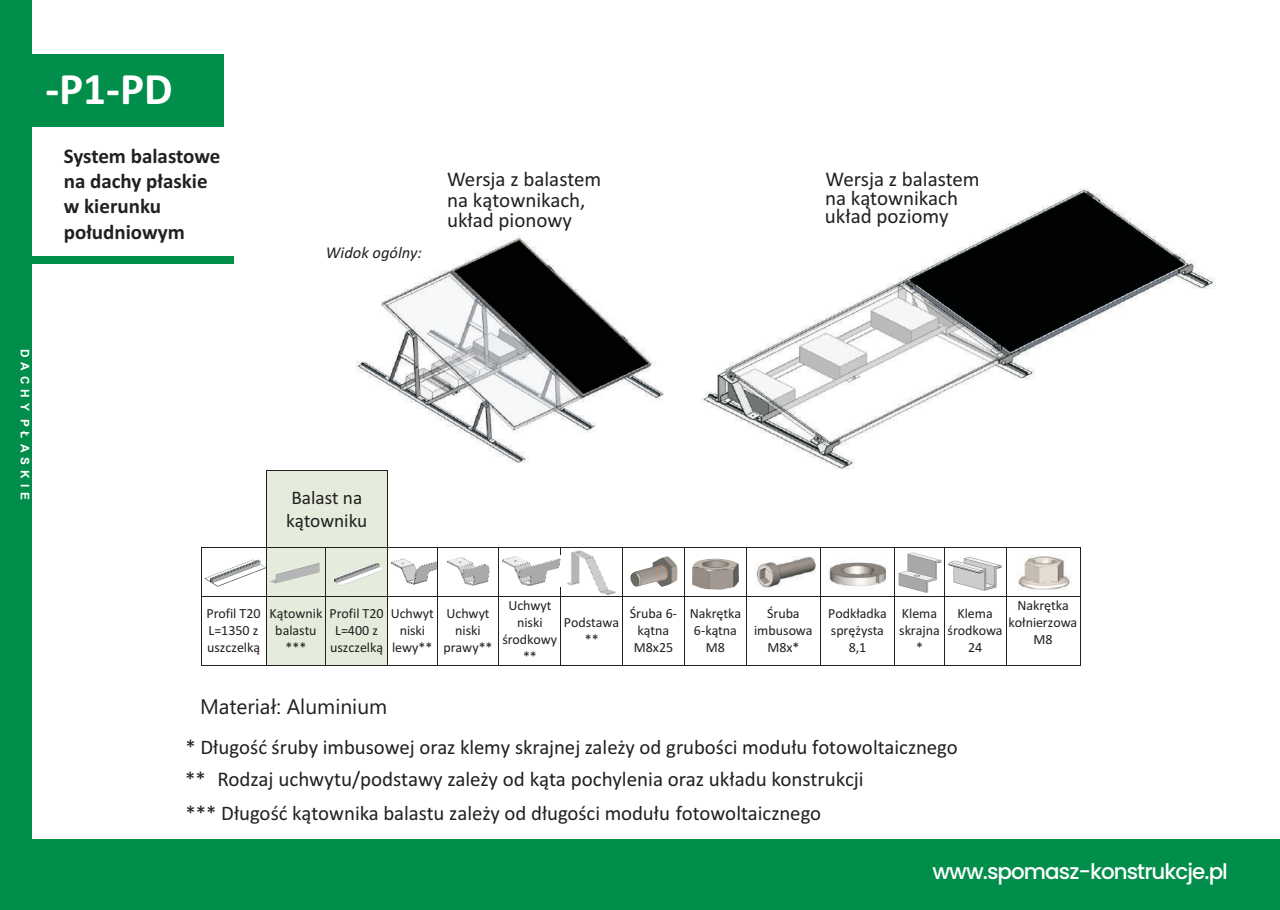
<style>
.page{position:relative;width:1280px;height:910px;background:#fff}
.page>*{position:absolute;margin:0;border:0;box-sizing:border-box;transform-origin:0 0}
.t1{font:700 45.15px "Calibri";color:#fff}
.t2{font:500 21.45px "Poppins";letter-spacing:-.045em;color:#fff}
.t3{font:21px/18.3px "Calibri";color:#231f20}
.t4{font:700 21px/25.3px "Calibri";color:#231f20}
.t5{font:21px "Segoe UI";color:#231f20}
.t6{font:20.85px "Calibri";color:#231f20}
.t7{font:19.2px/23.4px "Calibri";color:#231f20}
.t8{font:italic 16.5px "Calibri";color:#231f20}
.t9{font:14.1px/17px "Calibri";color:#231f20;text-align:center}
.t10{font:700 11.85px "Arial";letter-spacing:.42em;color:#fff}
.s1{font-size:20.85px}
</style>
<div class="page">
<div style="left:8px;top:54px;width:215px;height:72px;background:#008e4a"></div>
<div style="left:0;top:840px;width:1280px;height:70px;background:#008e4a"></div>
<img style="left:701px;top:188px;width:515px;height:282px">
<div style="left:267px;top:471px;width:120px;height:76px;background:#e4eddb"></div>
<hr style="left:267px;top:470px;width:120px;height:1px;background:#231f20">
<hr style="left:266px;top:471px;width:1px;height:76px;background:#231f20">
<hr style="left:387px;top:471px;width:1px;height:76px;background:#231f20">
<div style="left:267px;top:548px;width:58px;height:48px;background:#e4eddb"></div>
<div style="left:326px;top:548px;width:61px;height:48px;background:#e4eddb"></div>
<hr style="left:202px;top:547px;width:64px;height:1px;background:#231f20">
<hr style="left:267px;top:547px;width:58px;height:1px;background:#231f20">
<hr style="left:326px;top:547px;width:61px;height:1px;background:#231f20">
<hr style="left:389px;top:547px;width:48px;height:1px;background:#231f20">
<hr style="left:438px;top:547px;width:61px;height:1px;background:#231f20">
<hr style="left:499px;top:547px;width:61px;height:1px;background:#231f20">
<hr style="left:561px;top:547px;width:61px;height:1px;background:#231f20">
<hr style="left:623px;top:547px;width:61px;height:1px;background:#231f20">
<hr style="left:685px;top:547px;width:61px;height:1px;background:#231f20">
<hr style="left:747px;top:547px;width:73px;height:1px;background:#231f20">
<hr style="left:821px;top:547px;width:73px;height:1px;background:#231f20">
<hr style="left:895px;top:547px;width:49px;height:1px;background:#231f20">
<hr style="left:945px;top:547px;width:61px;height:1px;background:#231f20">
<hr style="left:1006px;top:547px;width:74px;height:1px;background:#231f20">
<hr style="left:201px;top:548px;width:1px;height:48px;background:#231f20">
<hr style="left:266px;top:548px;width:1px;height:48px;background:#231f20">
<hr style="left:325px;top:548px;width:1px;height:48px;background:#231f20">
<hr style="left:387px;top:548px;width:1px;height:48px;background:#231f20">
<hr style="left:437px;top:548px;width:1px;height:48px;background:#231f20">
<hr style="left:499px;top:548px;width:1px;height:48px;background:#231f20">
<hr style="left:560px;top:548px;width:1px;height:48px;background:#231f20">
<hr style="left:622px;top:548px;width:1px;height:48px;background:#231f20">
<hr style="left:684px;top:548px;width:1px;height:48px;background:#231f20">
<hr style="left:746px;top:548px;width:1px;height:48px;background:#231f20">
<hr style="left:820px;top:548px;width:1px;height:48px;background:#231f20">
<hr style="left:894px;top:548px;width:1px;height:48px;background:#231f20">
<hr style="left:944px;top:548px;width:1px;height:48px;background:#231f20">
<hr style="left:1006px;top:548px;width:1px;height:48px;background:#231f20">
<hr style="left:1080px;top:548px;width:1px;height:48px;background:#231f20">
<div style="left:267px;top:596px;width:58px;height:68px;background:#e4eddb"></div>
<div style="left:326px;top:596px;width:61px;height:68px;background:#e4eddb"></div>
<hr style="left:201px;top:596px;width:65px;height:1px;background:#231f20">
<hr style="left:267px;top:596px;width:58px;height:1px;background:#231f20">
<hr style="left:326px;top:596px;width:61px;height:1px;background:#231f20">
<hr style="left:388px;top:596px;width:49px;height:1px;background:#231f20">
<hr style="left:438px;top:596px;width:61px;height:1px;background:#231f20">
<hr style="left:499px;top:596px;width:61px;height:1px;background:#231f20">
<hr style="left:561px;top:596px;width:61px;height:1px;background:#231f20">
<hr style="left:623px;top:596px;width:61px;height:1px;background:#231f20">
<hr style="left:685px;top:596px;width:61px;height:1px;background:#231f20">
<hr style="left:747px;top:596px;width:73px;height:1px;background:#231f20">
<hr style="left:821px;top:596px;width:73px;height:1px;background:#231f20">
<hr style="left:895px;top:596px;width:49px;height:1px;background:#231f20">
<hr style="left:945px;top:596px;width:61px;height:1px;background:#231f20">
<hr style="left:1006px;top:596px;width:74px;height:1px;background:#231f20">
<hr style="left:201px;top:596px;width:1px;height:69px;background:#231f20">
<hr style="left:201px;top:665px;width:65px;height:1px;background:#231f20">
<hr style="left:266px;top:596px;width:1px;height:69px;background:#231f20">
<hr style="left:267px;top:665px;width:58px;height:1px;background:#231f20">
<hr style="left:325px;top:596px;width:1px;height:69px;background:#231f20">
<hr style="left:326px;top:665px;width:61px;height:1px;background:#231f20">
<hr style="left:387px;top:596px;width:1px;height:69px;background:#231f20">
<hr style="left:388px;top:665px;width:49px;height:1px;background:#231f20">
<hr style="left:437px;top:596px;width:1px;height:69px;background:#231f20">
<hr style="left:438px;top:665px;width:61px;height:1px;background:#231f20">
<hr style="left:499px;top:596px;width:1px;height:69px;background:#231f20">
<hr style="left:499px;top:665px;width:61px;height:1px;background:#231f20">
<hr style="left:560px;top:596px;width:1px;height:69px;background:#231f20">
<hr style="left:561px;top:665px;width:61px;height:1px;background:#231f20">
<hr style="left:622px;top:596px;width:1px;height:69px;background:#231f20">
<hr style="left:623px;top:665px;width:61px;height:1px;background:#231f20">
<hr style="left:684px;top:596px;width:1px;height:69px;background:#231f20">
<hr style="left:685px;top:665px;width:61px;height:1px;background:#231f20">
<hr style="left:746px;top:596px;width:1px;height:69px;background:#231f20">
<hr style="left:747px;top:665px;width:73px;height:1px;background:#231f20">
<hr style="left:820px;top:596px;width:1px;height:69px;background:#231f20">
<hr style="left:821px;top:665px;width:73px;height:1px;background:#231f20">
<hr style="left:894px;top:596px;width:1px;height:69px;background:#231f20">
<hr style="left:895px;top:665px;width:49px;height:1px;background:#231f20">
<hr style="left:944px;top:596px;width:1px;height:69px;background:#231f20">
<hr style="left:945px;top:665px;width:61px;height:1px;background:#231f20">
<hr style="left:1006px;top:596px;width:1px;height:69px;background:#231f20">
<hr style="left:1006px;top:665px;width:74px;height:1px;background:#231f20">
<hr style="left:1080px;top:596px;width:1px;height:69px;background:#231f20">
<img style="left:204px;top:559px;width:62px;height:28px">
<img style="left:270px;top:563px;width:50px;height:20px">
<img style="left:331px;top:563px;width:51px;height:23px">
<img style="left:391px;top:558px;width:46px;height:27px">
<img style="left:447px;top:557px;width:42px;height:29px">
<img style="left:502px;top:556px;width:58px;height:30px">
<img style="left:568px;top:550px;width:48px;height:44px">
<div style="left:0;top:0;width:32px;height:840px;background:#008e4a"></div>
<img style="left:630px;top:556px;width:48px;height:31px">
<img style="left:692px;top:559px;width:47px;height:31px">
<img style="left:1018px;top:556px;width:52px;height:34px">
<img style="left:755px;top:556px;width:61px;height:35px">
<img style="left:828px;top:561px;width:59px;height:25px">
<img style="left:898px;top:552px;width:44px;height:41px">
<img style="left:948px;top:557px;width:54px;height:34px">
<div style="left:8px;top:256px;width:226px;height:8px;background:#008e4a"></div>
<img style="left:356px;top:236px;width:308px;height:227px">
<h1 class="t1" style="left:45px;top:71px;width:129px">-P1-PD</h1>
<h3 class="t4" style="left:64px;top:145px;width:158px">System balastowe na dachy p³askie w kierunku po³udniowym</h3>
<p class="t8" style="left:326px;top:245px;width:98px">Widok ogólny:</p>
<h3 class="t3" style="left:447px;top:171px;width:156px;line-height:20.1px">Wersja z balastem na kàtownikach, ukùad pionowy</h3>
<h3 class="t3" style="left:825px;top:172px;width:156px">Wersja z balastem na k¹townikach uk³ad poziomy</h3>
<p class="t10" style="left:29px;top:349px;width:153px;rotate:90deg">DACHY P£ASKIE</p>
<h3 class="t7" style="left:286px;top:487px;width:83px">Balast na k¹towniku</h3>
<p class="t9" style="left:206px;top:606px;width:56px;text-align:left">Profil T20<br>L=1350 z uszczelk¹</p>
<p class="t9" style="left:270px;top:606px;width:54px">K¹townik balastu ***</p>
<p class="t9" style="left:330px;top:606px;width:56px">Profil T20<br>L=400 z uszczelk¹</p>
<p class="t9" style="left:391px;top:606px;width:45px">Uchwyt niski lewy**</p>
<p class="t9" style="left:443px;top:606px;width:51px">Uchwyt niski prawy**</p>
<p class="t9" style="left:502px;top:598px;width:56px">Uchwyt niski œrodkowy **</p>
<p class="t9" style="left:564px;top:614px;width:57px">Podstawa **</p>
<p class="t9" style="left:630px;top:606px;width:49px;text-align:left">Œruba 6- k¹tna<br>M8x25</p>
<p class="t9" style="left:690px;top:606px;width:53px">Nakrêtka<br>6-k¹tna<br>M8</p>
<p class="t9" style="left:754px;top:606px;width:60px">Œruba imbusowa<br>M8x*</p>
<p class="t9" style="left:828px;top:606px;width:60px">Podk³adka sprê¿ysta<br>8,1</p>
<p class="t9" style="left:899px;top:606px;width:42px">Klema skrajna *</p>
<p class="t9" style="left:947px;top:606px;width:57px">Klema œrodkowa<br>24</p>
<p class="t9" style="left:1008px;top:598px;width:70px">Nakrêtka ko³nierzowa<br>M8</p>
<h3 class="t5" style="left:200px;top:698px;width:189px">Materiaù: Aluminium</h3>
<h3 class="t6" style="left:186px;top:739px;width:774px">* D³ugoœæ œruby imbusowej oraz klemy skrajnej zale¿y od gruboœci modu³u fotowoltaicznego</h3>
<h3 class="t3" style="left:185px;top:771px;width:680px"><span class="s1">**</span> Rodzaj uchwytu/podstawy zale¿y od k¹ta pochylenia oraz uk³adu konstrukcji</h3>
<h3 class="t6" style="left:186px;top:804px;width:637px">*** D³ugoœæ k¹townika balastu zale¿y od d³ugoœci modu³u fotowoltaicznego</h3>
<h2 class="t2" style="left:932px;top:856px;width:297px">www.spomasz-konstrukcje.pl</h2>
</div>
